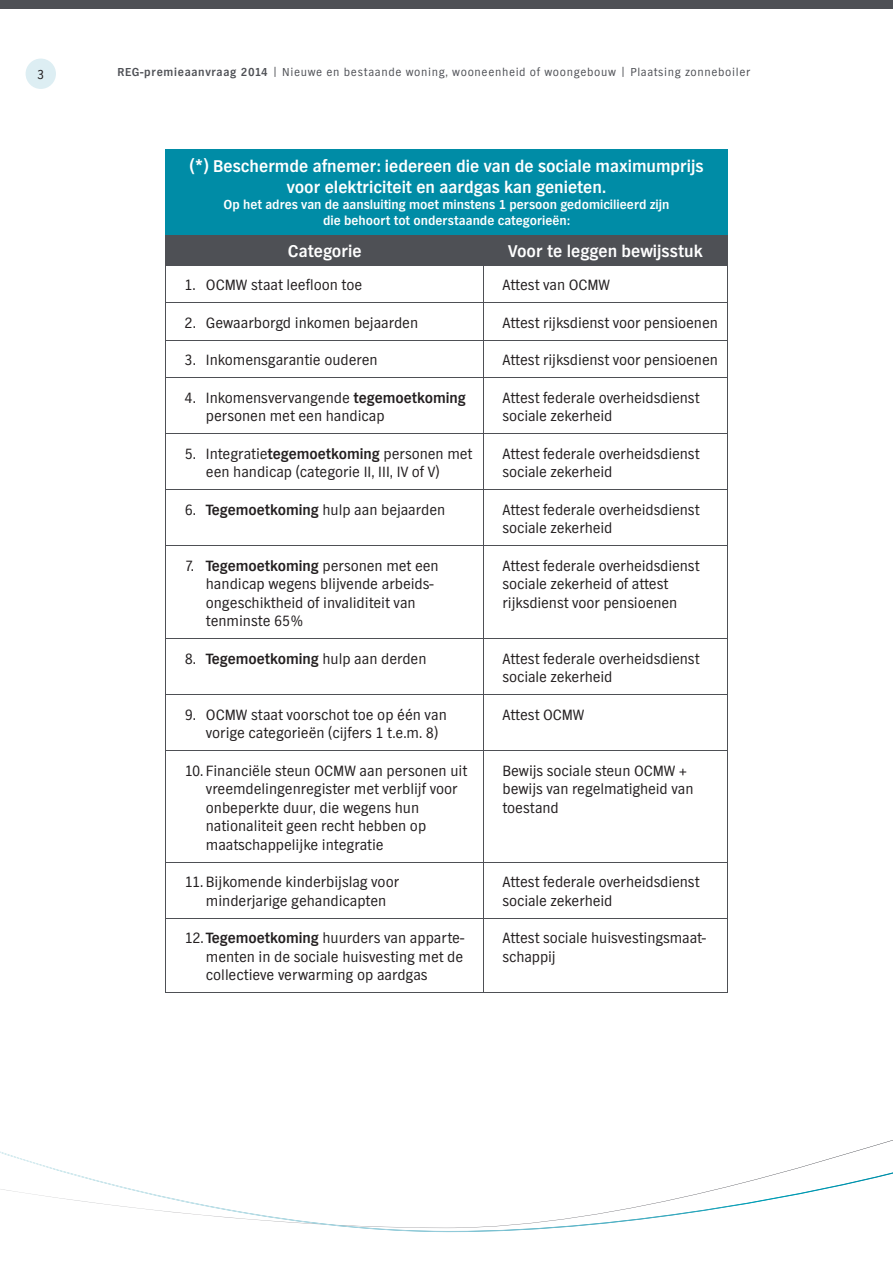
<style>
.page{position:relative;width:893px;height:1263px;background:#fff}
.page>*{position:absolute;margin:0;border:0;box-sizing:border-box;transform-origin:0 0}
.t1{font:700 17.7px/21.1px "TV Nord EF";color:#fff;text-align:center}
.t2{font:15.45px/18.6px "TV Nord EF";letter-spacing:-.005em;color:#231f20}
.t3{font:700 13.5px/16.2px "TV Nord EF";color:#fff;text-align:center}
.t4{font:13.5px "TV Nord EF";color:#231f20}
.t5{font:12px "TV Nord EF";letter-spacing:.055em;color:#4e5055}
.s1{font-weight:700}
</style>
<div class="page">
<div style="left:0;top:0;width:893px;height:9px;background:#4e5055"></div>
<div style="left:26px;top:59px;width:30px;height:30px;background:#ddeef3;border-radius:50%"></div>
<svg style="left:0;top:1151px;width:893px;height:81px"></svg>
<div style="left:166px;top:149px;width:561px;height:85px;background:#008ca6"></div>
<div style="left:167px;top:235px;width:560px;height:30px;background:#4e5055"></div>
<hr style="left:166px;top:266px;width:1px;height:37px;background:#4e5055">
<hr style="left:483px;top:266px;width:1px;height:37px;background:#4e5055">
<hr style="left:727px;top:266px;width:1px;height:37px;background:#4e5055">
<hr style="left:166px;top:303px;width:318px;height:1px;background:#4e5055">
<hr style="left:166px;top:303px;width:1px;height:37px;background:#4e5055">
<hr style="left:484px;top:303px;width:243px;height:1px;background:#4e5055">
<hr style="left:483px;top:303px;width:1px;height:37px;background:#4e5055">
<hr style="left:727px;top:303px;width:1px;height:37px;background:#4e5055">
<hr style="left:166px;top:340px;width:318px;height:1px;background:#4e5055">
<hr style="left:166px;top:340px;width:1px;height:37px;background:#4e5055">
<hr style="left:484px;top:340px;width:243px;height:1px;background:#4e5055">
<hr style="left:483px;top:340px;width:1px;height:37px;background:#4e5055">
<hr style="left:727px;top:340px;width:1px;height:37px;background:#4e5055">
<hr style="left:166px;top:377px;width:318px;height:1px;background:#4e5055">
<hr style="left:166px;top:378px;width:1px;height:55px;background:#4e5055">
<hr style="left:484px;top:377px;width:243px;height:1px;background:#4e5055">
<hr style="left:483px;top:378px;width:1px;height:55px;background:#4e5055">
<hr style="left:727px;top:378px;width:1px;height:55px;background:#4e5055">
<hr style="left:166px;top:433px;width:318px;height:1px;background:#4e5055">
<hr style="left:166px;top:434px;width:1px;height:55px;background:#4e5055">
<hr style="left:484px;top:433px;width:243px;height:1px;background:#4e5055">
<hr style="left:483px;top:434px;width:1px;height:55px;background:#4e5055">
<hr style="left:727px;top:434px;width:1px;height:55px;background:#4e5055">
<hr style="left:166px;top:489px;width:318px;height:1px;background:#4e5055">
<hr style="left:166px;top:490px;width:1px;height:55px;background:#4e5055">
<hr style="left:484px;top:489px;width:243px;height:1px;background:#4e5055">
<hr style="left:483px;top:490px;width:1px;height:55px;background:#4e5055">
<hr style="left:727px;top:490px;width:1px;height:55px;background:#4e5055">
<hr style="left:166px;top:545px;width:318px;height:1px;background:#4e5055">
<hr style="left:166px;top:546px;width:1px;height:92px;background:#4e5055">
<hr style="left:484px;top:545px;width:243px;height:1px;background:#4e5055">
<hr style="left:483px;top:546px;width:1px;height:92px;background:#4e5055">
<hr style="left:727px;top:546px;width:1px;height:92px;background:#4e5055">
<hr style="left:166px;top:638px;width:318px;height:1px;background:#4e5055">
<hr style="left:166px;top:639px;width:1px;height:55px;background:#4e5055">
<hr style="left:484px;top:638px;width:243px;height:1px;background:#4e5055">
<hr style="left:483px;top:639px;width:1px;height:55px;background:#4e5055">
<hr style="left:727px;top:639px;width:1px;height:55px;background:#4e5055">
<hr style="left:166px;top:694px;width:318px;height:1px;background:#4e5055">
<hr style="left:166px;top:695px;width:1px;height:55px;background:#4e5055">
<hr style="left:484px;top:694px;width:243px;height:1px;background:#4e5055">
<hr style="left:483px;top:695px;width:1px;height:55px;background:#4e5055">
<hr style="left:727px;top:695px;width:1px;height:55px;background:#4e5055">
<hr style="left:166px;top:750px;width:318px;height:1px;background:#4e5055">
<hr style="left:166px;top:751px;width:1px;height:111px;background:#4e5055">
<hr style="left:484px;top:750px;width:243px;height:1px;background:#4e5055">
<hr style="left:483px;top:751px;width:1px;height:111px;background:#4e5055">
<hr style="left:727px;top:751px;width:1px;height:111px;background:#4e5055">
<hr style="left:166px;top:862px;width:318px;height:1px;background:#4e5055">
<hr style="left:166px;top:862px;width:1px;height:56px;background:#4e5055">
<hr style="left:484px;top:862px;width:243px;height:1px;background:#4e5055">
<hr style="left:483px;top:862px;width:1px;height:56px;background:#4e5055">
<hr style="left:727px;top:862px;width:1px;height:56px;background:#4e5055">
<hr style="left:166px;top:918px;width:318px;height:1px;background:#4e5055">
<hr style="left:166px;top:918px;width:1px;height:74px;background:#4e5055">
<hr style="left:484px;top:918px;width:243px;height:1px;background:#4e5055">
<hr style="left:483px;top:918px;width:1px;height:74px;background:#4e5055">
<hr style="left:727px;top:918px;width:1px;height:74px;background:#4e5055">
<hr style="left:166px;top:992px;width:318px;height:1px;background:#4e5055">
<hr style="left:484px;top:992px;width:243px;height:1px;background:#4e5055">
<hr style="left:166px;top:234px;width:1px;height:31px;background:#4e5055">
<hr style="left:483px;top:234px;width:1px;height:31px;background:#4e5055">
<hr style="left:727px;top:234px;width:1px;height:31px;background:#4e5055">
<hr style="left:166px;top:265px;width:318px;height:1px;background:#4e5055">
<hr style="left:484px;top:265px;width:243px;height:1px;background:#4e5055">
<hr style="left:727px;top:149px;width:1px;height:85px;background:#008ca6">
<hr style="left:166px;top:234px;width:318px;height:1px;background:#008ca6">
<hr style="left:484px;top:234px;width:243px;height:1px;background:#008ca6">
<p class="t4" style="left:37px;top:67px;width:9px">3</p>
<p class="t5" style="left:117px;top:66px;width:634px"><span class="s1">REG-premieaanvraag 2014</span> | Nieuwe en bestaande woning, wooneenheid of woongebouw | Plaatsing zonneboiler</p>
<p class="t1" style="left:189px;top:155px;width:516px">(*) Beschermde afnemer: iedereen die van de sociale maximumprijs voor elektriciteit en aardgas kan genieten.</p>
<p class="t3" style="left:223px;top:196px;width:448px">Op het adres van de aansluiting moet minstens 1 persoon gedomicilieerd zijn die behoort tot onderstaande categorieën:</p>
<p class="t1" style="left:288px;top:240px;width:75px">Categorie</p>
<p class="t1" style="left:508px;top:240px;width:196px">Voor te leggen bewijsstuk</p>
<p class="t2" style="left:185px;top:276px;width:179px">1. OCMW staat leefloon toe</p>
<p class="t2" style="left:502px;top:276px;width:109px">Attest van OCMW</p>
<p class="t2" style="left:185px;top:313px;width:235px">2. Gewaarborgd inkomen bejaarden</p>
<p class="t2" style="left:502px;top:313px;width:217px">Attest rijksdienst voor pensioenen</p>
<p class="t2" style="left:185px;top:351px;width:195px">3. Inkomensgarantie ouderen</p>
<p class="t2" style="left:502px;top:351px;width:217px">Attest rijksdienst voor pensioenen</p>
<p class="t2" style="left:206px;top:388px;width:261px;text-indent:-21px">4. Inkomensvervangende <span class="s1">tegemoetkoming </span>personen met een handicap</p>
<p class="t2" style="left:502px;top:388px;width:199px">Attest federale overheidsdienst sociale zekerheid</p>
<p class="t2" style="left:206px;top:444px;width:268px;text-indent:-21px">5. Integratie<span class="s1">tegemoetkoming</span> personen met een handicap (categorie II, III, IV of V)</p>
<p class="t2" style="left:502px;top:444px;width:199px">Attest federale overheidsdienst sociale zekerheid</p>
<p class="t2" style="left:185px;top:500px;width:262px">6. <span class="s1">Tegemoetkoming</span> hulp aan bejaarden</p>
<p class="t2" style="left:502px;top:500px;width:199px">Attest federale overheidsdienst sociale zekerheid</p>
<p class="t2" style="left:206px;top:556px;width:234px;text-indent:-21px">7. <span class="s1">Tegemoetkoming</span> personen met een handicap wegens blijvende arbeids&shy;ongeschiktheid of invaliditeit van tenminste 65%</p>
<p class="t2" style="left:502px;top:556px;width:199px">Attest federale overheidsdienst sociale zekerheid of attest rijksdienst voor pensioenen</p>
<p class="t2" style="left:185px;top:649px;width:243px">8. <span class="s1">Tegemoetkoming</span> hulp aan derden</p>
<p class="t2" style="left:502px;top:649px;width:199px">Attest federale overheidsdienst sociale zekerheid</p>
<p class="t2" style="left:206px;top:705px;width:242px;text-indent:-21px">9. OCMW staat voorschot toe op één van vorige categorieën (cijfers 1 t.e.m. 8)</p>
<p class="t2" style="left:502px;top:705px;width:83px">Attest OCMW</p>
<p class="t2" style="left:206px;top:761px;width:263px;text-indent:-21px">10. Financiële steun OCMW aan personen uit vreemdelingenregister met verblijf voor onbeperkte duur, die wegens hun nationaliteit geen recht hebben op maatschappelijke integratie</p>
<p class="t2" style="left:502px;top:761px;width:193px">Bewijs sociale steun OCMW + bewijs van regelmatigheid van toestand</p>
<p class="t2" style="left:185px;top:872px;width:216px;text-align:center">11. Bijkomende kinderbijslag voor minderjarige gehandicapten</p>
<p class="t2" style="left:502px;top:872px;width:199px">Attest federale overheidsdienst sociale zekerheid</p>
<p class="t2" style="left:206px;top:928px;width:260px;text-align:justify;text-indent:-21px">12. <span class="s1">Tegemoetkoming</span> huurders van apparte&shy;menten in de sociale huisvesting met de collectieve verwarming op aardgas</p>
<p class="t2" style="left:502px;top:928px;width:205px">Attest sociale huisvestingsmaat&shy;schappij</p>
</div>
